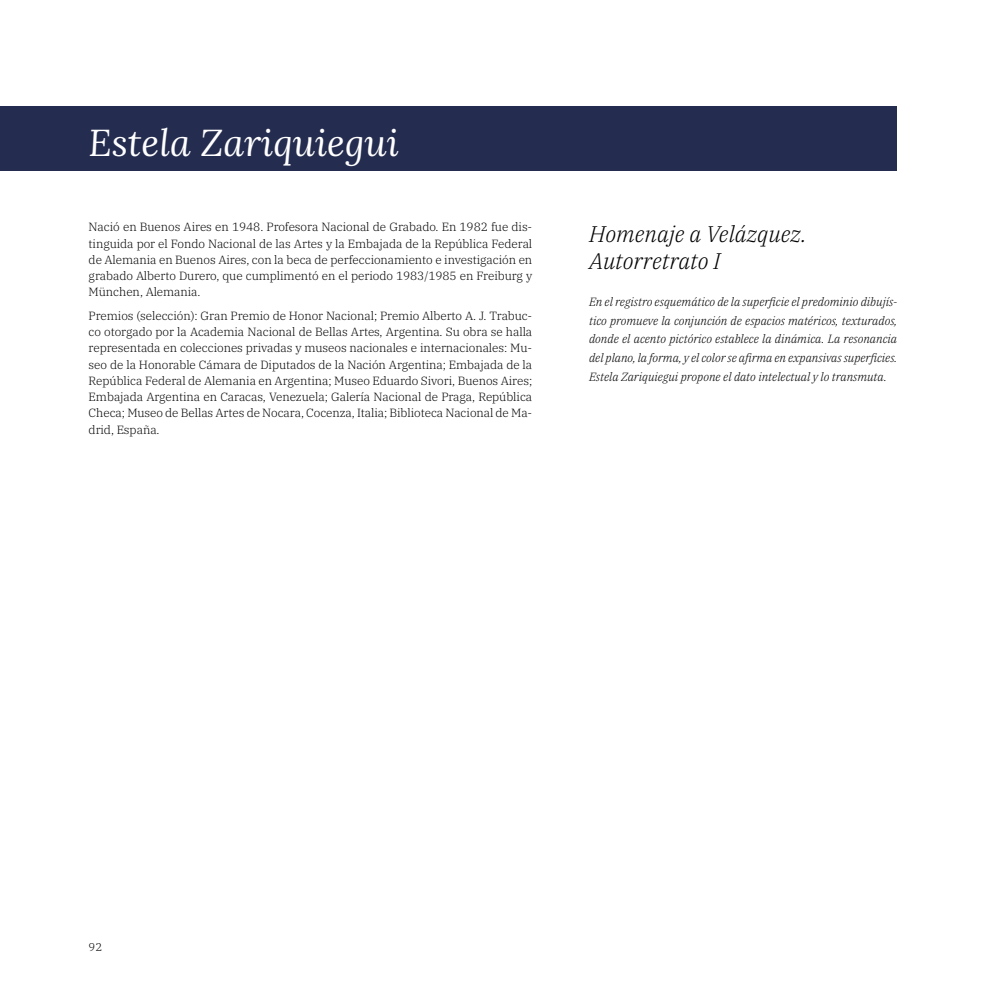
<style>
.page{position:relative;width:993px;height:993px;background:#fff}
.page>*{position:absolute;margin:0;border:0;box-sizing:border-box;transform-origin:0 0}
.t1{font:italic 37.5px "Lora";color:#fff}
.t2{font:italic 300 22.5px/27px "IBM Plex Serif";color:#000}
.t3{font:300 11.88px/16.2px "IBM Plex Serif";letter-spacing:-.005em;color:#000;text-align:justify}
.t4{font:italic 300 11.88px/18.8px "IBM Plex Serif";letter-spacing:-.005em;color:#000;text-align:justify}
.t5{font:300 11.25px "IBM Plex Serif";color:#000}
</style>
<div class="page">
<div style="left:0;top:106px;width:896px;height:65px;background:#242c4f"></div>
<h1 class="t1" style="left:89px;top:117px;width:312px">Estela Zariquiegui</h1>
<p class="t3" style="left:89px;top:218px;width:445px">Nació en Buenos Aires en 1948. Profesora Nacional de Grabado. En 1982 fue dis&shy;tinguida por el Fondo Nacional de las Artes y la Embajada de la República Federal de Alemania en Buenos Aires, con la beca de perfeccionamiento e investigación en grabado Alberto Durero, que cumplimentó en el periodo 1983/1985 en Freiburg y München, Alemania.</p>
<p class="t3" style="left:89px;top:306px;width:445px">Premios (selección): Gran Premio de Honor Nacional; Premio Alberto A. J. Trabuc&shy;co otorgado por la Academia Nacional de Bellas Artes, Argentina. Su obra se halla representada en colecciones privadas y museos nacionales e internacionales: Mu&shy;seo de la Honorable Cámara de Diputados de la Nación Argentina; Embajada de la República Federal de Alemania en Argentina; Museo Eduardo Sivori, Buenos Aires; Embajada Argentina en Caracas, Venezuela; Galería Nacional de Praga, República Checa; Museo de Bellas Artes de Nocara, Cocenza, Italia; Biblioteca Nacional de Ma&shy;drid, España.</p>
<h2 class="t2" style="left:589px;top:219px;width:219px">Homenaje a Velázquez.<br>Autorretrato I</h2>
<p class="t4" style="left:589px;top:291px;width:309px">En el registro esquemático de la superficie el predominio dibujís&shy;tico promueve la conjunción de espacios matéricos, texturados, donde el acento pictórico establece la dinámica. La resonancia del plano, la forma, y el color se afirma en expansivas superficies.<br>Estela Zariquiegui propone el dato intelectual y lo transmuta.</p>
<p class="t5" style="left:89px;top:938px;width:15px">92</p>
</div>
